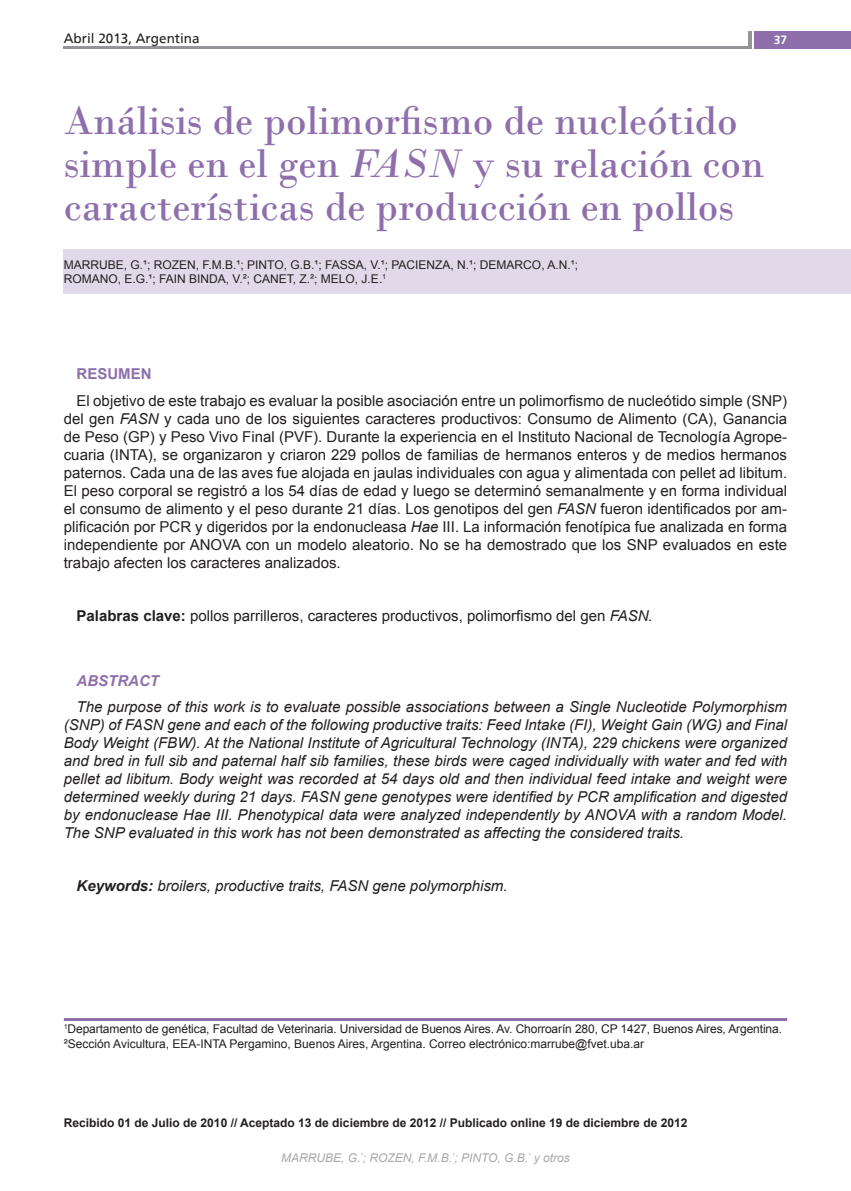
<style>
.page{position:relative;width:851px;height:1191px;background:#fff}
.page>*{position:absolute;margin:0;border:0;box-sizing:border-box;transform-origin:0 0}
.Recibido{font:42px/42.8px "Bodoni";color:#8e6fac}
.Resumen_texto{font:15px/18px "Arial";color:#231f20;text-align:justify}
.Abstract_texto{font:italic 15px/18px "Arial";color:#231f20;text-align:justify}
.Abstract_tit{font:italic 700 15px "Arial";color:#8e6fac}
.Resumen_tit{font:700 15px "Arial";color:#8e6fac}
.t1{font:13.5px "Frutiger";color:#231f20}
.Autores_datos{font:12px "Arial";letter-spacing:-.01em;color:#231f20}
.Autores{font:12px "Arial";color:#231f20}
.Recibido-2{font:700 12px "Arial";color:#231f20}
.Pie{font:italic 12px "Arial";color:#a8a9ad}
.t2{font:700 12px "Frutiger";color:#fff}
.s1{font-style:italic}
.s2{font-weight:700}
</style>
<div class="page">
<div style="left:754px;top:31px;width:96px;height:17px;background:#8e6fac"></div>
<hr style="left:748px;top:31px;width:4px;height:17px;background:#939598">
<hr style="left:64px;top:46px;width:686px;height:2px;background:#939598">
<div style="left:64px;top:250px;width:786px;height:44px;background:#e1d9ea"></div>
<hr style="left:64px;top:1018px;width:723px;height:3px;background:#8e6fac">
<p class="t1" style="left:64px;top:30px;width:137px">Abril 2013, Argentina</p>
<p class="t2" style="left:773px;top:32px;width:15px">37</p>
<p class="Recibido" style="left:64px;top:99px;width:701px">Análisis de polimorfismo de nucleótido simple en el gen <span class="s1">FASN</span> y su relación con características de producción en pollos</p>
<p class="Autores" style="left:64px;top:256px;width:515px">MARRUBE, G.¹; ROZEN, F.M.B.¹; PINTO, G.B.¹; FASSA, V.¹; PACIENZA, N.¹; DEMARCO, A.N.¹;</p>
<p class="Autores" style="left:64px;top:271px;width:324px">ROMANO, E.G.¹; FAIN BINDA, V.²; CANET, Z.²; MELO, J.E.<sup>1</sup></p>
<p class="Resumen_tit" style="left:77px;top:364px;width:77px">RESUMEN</p>
<p class="Resumen_texto" style="left:64px;top:391px;width:724px;text-indent:13px">El objetivo de este trabajo es evaluar la posible asociación entre un polimorfismo de nucleótido simple (SNP) del gen <span class="s1">FASN</span> y cada uno de los siguientes caracteres productivos: Consumo de Alimento (CA), Ganancia de Peso (GP) y Peso Vivo Final (PVF). Durante la experiencia en el Instituto Nacional de Tecnología Agrope&shy;cuaria (INTA), se organizaron y criaron 229 pollos de familias de hermanos enteros y de medios hermanos paternos. Cada una de las aves fue alojada en jaulas individuales con agua y alimentada con pellet ad libitum.<br>El peso corporal se registró a los 54 días de edad y luego se determinó semanalmente y en forma individual el consumo de alimento y el peso durante 21 días. Los genotipos del gen <span class="s1">FASN</span> fueron identificados por am&shy;plificación por PCR y digeridos por la endonucleasa <span class="s1">Hae</span> III. La información fenotípica fue analizada en forma independiente por ANOVA con un modelo aleatorio. No se ha demostrado que los SNP evaluados en este trabajo afecten los caracteres analizados.</p>
<p class="Resumen_texto" style="left:77px;top:606px;width:577px"><span class="s2">Palabras clave:</span> pollos parrilleros, caracteres productivos, polimorfismo del gen <span class="s1">FASN.</span></p>
<p class="Abstract_tit" style="left:77px;top:670px;width:84px">ABSTRACT</p>
<p class="Abstract_texto" style="left:64px;top:698px;width:724px;text-indent:13px">The purpose of this work is to evaluate possible associations between a Single Nucleotide Polymorphism (SNP) of FASN gene and each of the following productive traits: Feed Intake (FI), Weight Gain (WG) and Final Body Weight (FBW). At the National Institute of Agricultural Technology (INTA), 229 chickens were organized and bred in full sib and paternal half sib families, these birds were caged individually with water and fed with pellet ad libitum. Body weight was recorded at 54 days old and then individual feed intake and weight were determined weekly during 21 days. FASN gene genotypes were identified by PCR amplification and digested by endonuclease Hae III. Phenotypical data were analyzed independently by ANOVA with a random Model.<br>The SNP evaluated in this work has not been demonstrated as affecting the considered traits.</p>
<p class="Abstract_texto" style="left:77px;top:877px;width:432px"><span class="s2">Keywords:</span> broilers, productive traits, FASN gene polymorphism.</p>
<p class="Autores_datos" style="left:64px;top:1021px;width:719px"><sup>1</sup>Departamento de genética, Facultad de Veterinaria. Universidad de Buenos Aires. Av. Chorroarín 280, CP 1427, Buenos Aires, Argentina.</p>
<p class="Autores_datos" style="left:64px;top:1036px;width:581px">²Sección Avicultura, EEA-INTA Pergamino, Buenos Aires, Argentina. Correo electrónico:marrube@fvet.uba.ar</p>
<p class="Recibido-2" style="left:64px;top:1114px;width:625px">Recibido 01 de Julio de 2010 // Aceptado 13 de diciembre de 2012 // Publicado online 19 de diciembre de 2012</p>
<p class="Pie" style="left:281px;top:1150px;width:290px">MARRUBE, G.<sup>¹</sup>; ROZEN, F.M.B.<sup>¹</sup>; PINTO, G.B.<sup>¹</sup> y otros</p>
</div>
